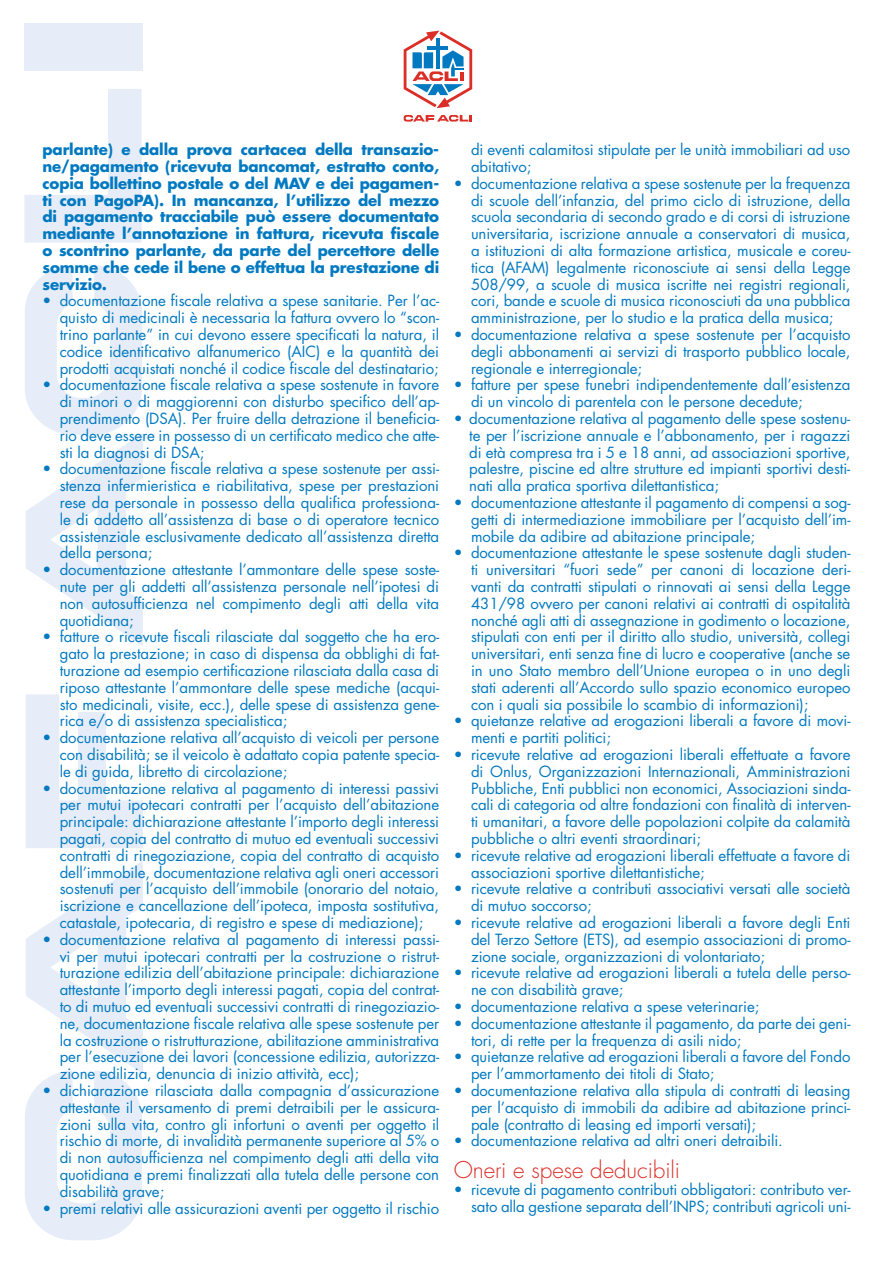
<style>
.page{position:relative;width:893px;height:1263px;background:#fff}
.page>*{position:absolute;margin:0;border:0;box-sizing:border-box;transform-origin:0 0}
.t1{font:300 22.5px "Futura Std";letter-spacing:-.005em;color:#db2e27}
.t2{font:15px/16.8px "Futura Std";letter-spacing:-.005em;color:#0079c1;text-align:justify}
.t3{font:700 15px/16.8px "Futura Std";letter-spacing:-.01em;color:#0079c1;text-align:justify}
</style>
<div class="page">
<div style="left:25px;top:23px;width:118px;height:48px;background:#e6edf8"></div>
<svg style="left:24px;top:89px;width:118px;height:154px"></svg>
<svg style="left:25px;top:265px;width:118px;height:381px"></svg>
<svg style="left:26px;top:694px;width:117px;height:154px"></svg>
<svg style="left:25px;top:861px;width:118px;height:379px"></svg>
<svg style="left:404px;top:115px;width:68px;height:7px"></svg>
<svg style="left:404px;top:31px;width:68px;height:77px"></svg>
<p class="t3" style="left:43px;top:141px;width:398px">parlante) e dalla prova cartacea della transazio&shy;ne/pagamento (ricevuta bancomat, estratto conto, copia bollettino postale o del MAV e dei pagamen&shy;ti con PagoPA). In mancanza, l’utilizzo del mezzo di pagamento tracciabile può essere documentato mediante l’annotazione in fattura, ricevuta fiscale o scontrino parlante, da parte del percettore delle somme che cede il bene o effettua la prestazione di servizio.</p>
<p class="t2" style="left:60px;top:293px;width:381px;text-indent:-17px">• documentazione fiscale relativa a spese sanitarie. Per l’ac&shy;quisto di medicinali è necessaria la fattura ovvero lo “scon&shy;trino parlante” in cui devono essere specificati la natura, il codice identificativo alfanumerico (AIC) e la quantità dei prodotti acquistati nonché il codice fiscale del destinatario;</p>
<p class="t2" style="left:60px;top:377px;width:381px;text-indent:-17px">• documentazione fiscale relativa a spese sostenute in favore di minori o di maggiorenni con disturbo specifico dell’ap&shy;prendimento (DSA). Per fruire della detrazione il beneficia&shy;rio deve essere in possesso di un certificato medico che atte&shy;sti la diagnosi di DSA;</p>
<p class="t2" style="left:60px;top:461px;width:381px;text-indent:-17px">• documentazione fiscale relativa a spese sostenute per assi&shy;stenza infermieristica e riabilitativa, spese per prestazioni rese da personale in possesso della qualifica professiona&shy;le di addetto all’assistenza di base o di operatore tecnico assistenziale esclusivamente dedicato all’assistenza diretta della persona;</p>
<p class="t2" style="left:60px;top:561px;width:381px;text-indent:-17px">• documentazione attestante l’ammontare delle spese soste&shy;nute per gli addetti all’assistenza personale nell’ipotesi di non autosufficienza nel compimento degli atti della vita quotidiana;</p>
<p class="t2" style="left:60px;top:629px;width:381px;text-indent:-17px">• fatture o ricevute fiscali rilasciate dal soggetto che ha ero&shy;gato la prestazione; in caso di dispensa da obblighi di fat&shy;turazione ad esempio certificazione rilasciata dalla casa di riposo attestante l’ammontare delle spese mediche (acqui&shy;sto medicinali, visite, ecc.), delle spese di assistenza gene&shy;rica e/o di assistenza specialistica;</p>
<p class="t2" style="left:60px;top:729px;width:381px;text-indent:-17px">• documentazione relativa all’acquisto di veicoli per persone con disabilità; se il veicolo è adattato copia patente specia&shy;le di guida, libretto di circolazione;</p>
<p class="t2" style="left:60px;top:780px;width:381px;text-indent:-17px">• documentazione relativa al pagamento di interessi passivi per mutui ipotecari contratti per l’acquisto dell’abitazione principale: dichiarazione attestante l’importo degli interessi pagati, copia del contratto di mutuo ed eventuali successivi contratti di rinegoziazione, copia del contratto di acquisto dell’immobile, documentazione relativa agli oneri accessori sostenuti per l’acquisto dell’immobile (onorario del notaio, iscrizione e cancellazione dell’ipoteca, imposta sostitutiva, catastale, ipotecaria, di registro e spese di mediazione);</p>
<p class="t2" style="left:60px;top:931px;width:381px;text-indent:-17px">• documentazione relativa al pagamento di interessi passi&shy;vi per mutui ipotecari contratti per la costruzione o ristrut&shy;turazione edilizia dell’abitazione principale: dichiarazione attestante l’importo degli interessi pagati, copia del contrat&shy;to di mutuo ed eventuali successivi contratti di rinegoziazio&shy;ne, documentazione fiscale relativa alle spese sostenute per la costruzione o ristrutturazione, abilitazione amministrativa per l’esecuzione dei lavori (concessione edilizia, autorizza&shy;zione edilizia, denuncia di inizio attività, ecc);</p>
<p class="t2" style="left:60px;top:1082px;width:381px;text-indent:-17px">• dichiarazione rilasciata dalla compagnia d’assicurazione attestante il versamento di premi detraibili per le assicura&shy;zioni sulla vita, contro gli infortuni o aventi per oggetto il rischio di morte, di invalidità permanente superiore al 5% o di non autosufficienza nel compimento degli atti della vita quotidiana e premi finalizzati alla tutela delle persone con disabilità grave;</p>
<p class="t2" style="left:43px;top:1200px;width:398px">• premi relativi alle assicurazioni aventi per oggetto il rischio</p>
<p class="t2" style="left:471px;top:141px;width:381px">di eventi calamitosi stipulate per le unità immobiliari ad uso abitativo;</p>
<p class="t2" style="left:471px;top:175px;width:381px;text-indent:-17px">• documentazione relativa a spese sostenute per la frequenza di scuole dell’infanzia, del primo ciclo di istruzione, della scuola secondaria di secondo grado e di corsi di istruzione universitaria, iscrizione annuale a conservatori di musica, a istituzioni di alta formazione artistica, musicale e coreu&shy;tica (AFAM) legalmente riconosciute ai sensi della Legge 508/99, a scuole di musica iscritte nei registri regionali, cori, bande e scuole di musica riconosciuti da una pubblica amministrazione, per lo studio e la pratica della musica;</p>
<p class="t2" style="left:471px;top:326px;width:381px;text-indent:-17px">• documentazione relativa a spese sostenute per l’acquisto degli abbonamenti ai servizi di trasporto pubblico locale, regionale e interregionale;</p>
<p class="t2" style="left:471px;top:377px;width:381px;text-indent:-17px">• fatture per spese funebri indipendentemente dall’esistenza di un vincolo di parentela con le persone decedute;</p>
<p class="t2" style="left:469px;top:410px;width:383px;text-indent:-15px">• documentazione relativa al pagamento delle spese sostenu&shy;te per l’iscrizione annuale e l’abbonamento, per i ragazzi di età compresa tra i 5 e 18 anni, ad associazioni sportive, palestre, piscine ed altre strutture ed impianti sportivi desti&shy;nati alla pratica sportiva dilettantistica;</p>
<p class="t2" style="left:471px;top:494px;width:381px;text-indent:-17px">• documentazione attestante il pagamento di compensi a sog&shy;getti di intermediazione immobiliare per l’acquisto dell’im&shy;mobile da adibire ad abitazione principale;</p>
<p class="t2" style="left:471px;top:545px;width:381px;text-indent:-17px">• documentazione attestante le spese sostenute dagli studen&shy;ti universitari “fuori sede” per canoni di locazione deri&shy;vanti da contratti stipulati o rinnovati ai sensi della Legge 431/98 ovvero per canoni relativi ai contratti di ospitalità nonché agli atti di assegnazione in godimento o locazione, stipulati con enti per il diritto allo studio, università, collegi universitari, enti senza fine di lucro e cooperative (anche se in uno Stato membro dell’Unione europea o in uno degli stati aderenti all’Accordo sullo spazio economico europeo con i quali sia possibile lo scambio di informazioni);</p>
<p class="t2" style="left:471px;top:713px;width:381px;text-indent:-17px">• quietanze relative ad erogazioni liberali a favore di movi&shy;menti e partiti politici;</p>
<p class="t2" style="left:471px;top:746px;width:381px;text-indent:-17px">• ricevute relative ad erogazioni liberali effettuate a favore di Onlus, Organizzazioni Internazionali, Amministrazioni Pubbliche, Enti pubblici non economici, Associazioni sinda&shy;cali di categoria od altre fondazioni con finalità di interven&shy;ti umanitari, a favore delle popolazioni colpite da calamità pubbliche o altri eventi straordinari;</p>
<p class="t2" style="left:471px;top:847px;width:381px;text-indent:-17px">• ricevute relative ad erogazioni liberali effettuate a favore di associazioni sportive dilettantistiche;</p>
<p class="t2" style="left:471px;top:881px;width:381px;text-indent:-17px">• ricevute relative a contributi associativi versati alle società di mutuo soccorso;</p>
<p class="t2" style="left:471px;top:914px;width:381px;text-indent:-17px">• ricevute relative ad erogazioni liberali a favore degli Enti del Terzo Settore (ETS), ad esempio associazioni di promo&shy;zione sociale, organizzazioni di volontariato;</p>
<p class="t2" style="left:471px;top:965px;width:381px;text-indent:-17px">• ricevute relative ad erogazioni liberali a tutela delle perso&shy;ne con disabilità grave;</p>
<p class="t2" style="left:454px;top:998px;width:307px">• documentazione relativa a spese veterinarie;</p>
<p class="t2" style="left:471px;top:1015px;width:381px;text-indent:-17px">• documentazione attestante il pagamento, da parte dei geni&shy;tori, di rette per la frequenza di asili nido;</p>
<p class="t2" style="left:471px;top:1049px;width:381px;text-indent:-17px">• quietanze relative ad erogazioni liberali a favore del Fondo per l’ammortamento dei titoli di Stato;</p>
<p class="t2" style="left:471px;top:1082px;width:381px;text-indent:-17px">• documentazione relativa alla stipula di contratti di leasing per l’acquisto di immobili da adibire ad abitazione princi&shy;pale (contratto di leasing ed importi versati);</p>
<p class="t2" style="left:454px;top:1133px;width:331px">• documentazione relativa ad altri oneri detraibili.</p>
<h1 class="t1" style="left:454px;top:1156px;width:228px">Oneri e spese deducibili</h1>
<p class="t2" style="left:454px;top:1181px;width:398px;text-align:right">• ricevute di pagamento contributi obbligatori: contributo ver&shy;sato alla gestione separata dell’INPS; contributi agricoli uni-</p>
</div>
